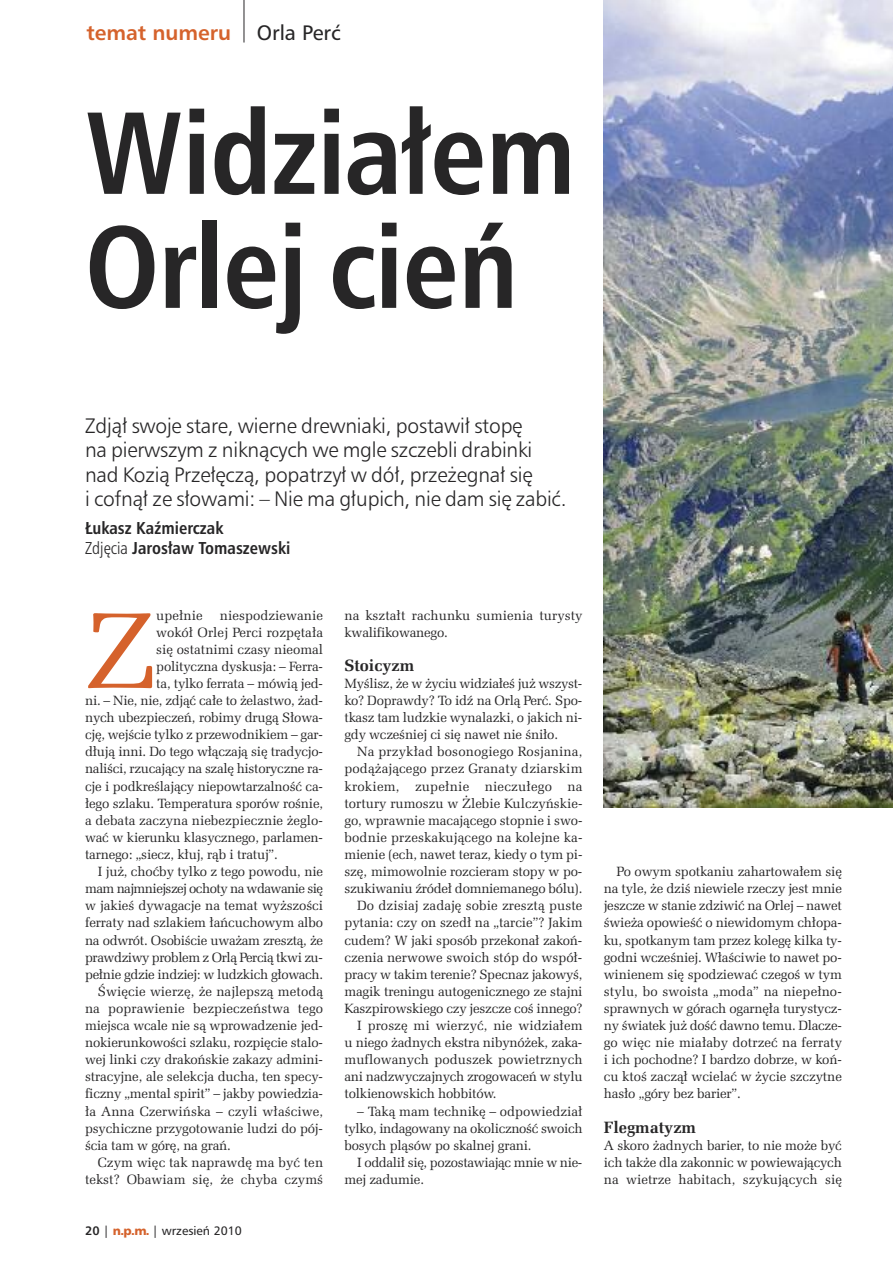
<style>
.page{position:relative;width:893px;height:1263px;background:#fff}
.page>*{position:absolute;margin:0;border:0;box-sizing:border-box;transform-origin:0 0}
.t1{font:700 117px/114px "Humnst 777 Cn EU";letter-spacing:-.01em;color:#272627}
.t2{font:108.75px "Zapf Ellipt EU";color:#d5622c}
.t3{font:21px/24.3px "Humnst 777 Lt EU";letter-spacing:-.01em;color:#272627}
.t4{font:21px "Humnst 777 EU Bold OTF";color:#d5622c}
.t5{font:700 17.25px/20.2px "Humnst 777 Cn EU";color:#272627}
.t6{font:700 16.5px "Zapf Ellipt EU";color:#272627}
.t7{font:13.5px/17.1px "Zapf Ellipt EU";letter-spacing:-.015em;color:#272627;text-align:justify}
.t8{font:13.5px/17.1px "Zapf Ellipt EU";letter-spacing:.005em;color:#272627}
.t9{font:13.5px "Zapf Ellipt EU";letter-spacing:.01em;color:#272627}
.t10{font:13.5px "Zapf Ellipt EU";letter-spacing:-.04em;color:#272627}
.t11{font:13.5px "Zapf Ellipt EU";letter-spacing:.015em;color:#272627}
.t12{font:12.3px "Humnst 777 EU";color:#272627}
.s1{font-family:"Humnst 777 EU";color:#272627}
.s2{font-family:"Humnst 777 Lt Cn EU";font-weight:400}
.s3{font-weight:700}
.s4{font-family:"Humnst 777 Blk EU";color:#d5622c}
</style>
<div class="page">
<hr style="left:244px;top:0;width:1px;height:43px;background:#272627">
<img style="left:604px;top:0;width:289px;height:808px">
<h3 class="t4" style="left:86px;top:20px;width:256px">temat numeru <span class="s1">Orla Perć</span></h3>
<h1 class="t1" style="left:85px;top:96px;width:492px">Widziałem<br>Orlej cień</h1>
<h3 class="t3" style="left:85px;top:413px;width:483px">Zdjął swoje stare, wierne drewniaki, postawił stopę<br>na pierwszym z niknących we mgle szczebli drabinki nad Kozią Przełęczą, popatrzył w dół, przeżegnał się<br>i cofnął ze słowami: – Nie ma głupich, nie dam się zabić.</h3>
<p class="t5" style="left:85px;top:517px;width:207px">Łukasz Kaźmierczak<br><span class="s2">Zdjęcia</span> Jarosław Tomaszewski</p>
<h2 class="t2" style="left:85px;top:585px;width:73px">Z</h2>
<p class="t8" style="left:156px;top:607px;width:48px">upełnie</p>
<p class="t8" style="left:220px;top:607px;width:105px">niespodziewanie</p>
<p class="t8" style="left:156px;top:624px;width:168px">wokół Orlej Perci rozpętała</p>
<p class="t7" style="left:156px;top:641px;width:168px">się ostatnimi czasy nieomal</p>
<p class="t7" style="left:156px;top:658px;width:168px">polityczna dyskusja: – Ferra-</p>
<p class="t7" style="left:156px;top:675px;width:168px">ta, tylko ferrata – mówią jed-</p>
<p class="t7" style="left:85px;top:692px;width:239px">ni. – Nie, nie, zdjąć całe to żelastwo, żad-</p>
<p class="t7" style="left:85px;top:709px;width:239px">nych ubezpieczeń, robimy drugą Słowa-</p>
<p class="t7" style="left:85px;top:726px;width:239px">cję, wejście tylko z przewodnikiem – gar-</p>
<p class="t7" style="left:85px;top:743px;width:239px">dłują inni. Do tego włączają się tradycjo-</p>
<p class="t7" style="left:85px;top:760px;width:239px">naliści, rzucający na szalę historyczne ra-</p>
<p class="t7" style="left:85px;top:778px;width:239px">cje i podkreślający niepowtarzalność ca-</p>
<p class="t7" style="left:85px;top:795px;width:240px">łego szlaku. Temperatura sporów rośnie,</p>
<p class="t7" style="left:85px;top:812px;width:239px">a debata zaczyna niebezpiecznie żeglo-</p>
<p class="t7" style="left:85px;top:829px;width:239px">wać w kierunku klasycznego, parlamen-</p>
<p class="t7" style="left:85px;top:846px;width:194px">tarnego: „siecz, kłuj, rąb i tratuj”.</p>
<p class="t7" style="left:98px;top:863px;width:227px">I już, choćby tylko z tego powodu, nie</p>
<p class="t10" style="left:85px;top:880px;width:240px">mam najmniejszej ochoty na wdawanie się</p>
<p class="t7" style="left:85px;top:897px;width:240px">w jakieś dywagacje na temat wyższości</p>
<p class="t7" style="left:85px;top:914px;width:240px">ferraty nad szlakiem łańcuchowym albo</p>
<p class="t7" style="left:85px;top:931px;width:240px">na odwrót. Osobiście uważam zresztą, że</p>
<p class="t7" style="left:85px;top:949px;width:239px">prawdziwy problem z Orlą Percią tkwi zu-</p>
<p class="t7" style="left:85px;top:966px;width:240px">pełnie gdzie indziej: w ludzkich głowach.</p>
<p class="t8" style="left:98px;top:983px;width:227px">Święcie wierzę, że najlepszą metodą</p>
<p class="t8" style="left:85px;top:1000px;width:240px">na poprawienie bezpieczeństwa tego</p>
<p class="t7" style="left:85px;top:1017px;width:239px">miejsca wcale nie są wprowadzenie jed-</p>
<p class="t7" style="left:85px;top:1034px;width:239px">nokierunkowości szlaku, rozpięcie stalo-</p>
<p class="t7" style="left:85px;top:1051px;width:239px">wej linki czy drakońskie zakazy admini-</p>
<p class="t7" style="left:85px;top:1068px;width:239px">stracyjne, ale selekcja ducha, ten specy-</p>
<p class="t7" style="left:85px;top:1085px;width:239px">ficzny „mental spirit” – jakby powiedzia-</p>
<p class="t8" style="left:85px;top:1102px;width:240px">ła Anna Czerwińska – czyli właściwe,</p>
<p class="t7" style="left:85px;top:1120px;width:239px">psychiczne przygotowanie ludzi do pój-</p>
<p class="t7" style="left:85px;top:1137px;width:147px">ścia tam w górę, na grań.</p>
<p class="t8" style="left:98px;top:1154px;width:227px">Czym więc tak naprawdę ma być ten</p>
<p class="t8" style="left:85px;top:1171px;width:240px">tekst? Obawiam się, że chyba czymś</p>
<p class="t12" style="left:85px;top:1223px;width:158px"><span class="s3">20</span> | <span class="s4">n.p.m.</span> | wrzesień 2010</p>
<p class="t8" style="left:344px;top:607px;width:240px">na kształt rachunku sumienia turysty kwalifikowanego.</p>
<p class="t6" style="left:344px;top:655px;width:71px">Stoicyzm</p>
<p class="t7" style="left:344px;top:675px;width:239px">Myślisz, że w życiu widziałeś już wszyst&shy;ko? Doprawdy? To idź na Orlą Perć. Spo&shy;tkasz tam ludzkie wynalazki, o jakich ni&shy;gdy wcześniej ci się nawet nie śniło.</p>
<p class="t9" style="left:357px;top:744px;width:227px">Na przykład bosonogiego Rosjanina,</p>
<p class="t9" style="left:344px;top:761px;width:240px">podążającego przez Granaty dziarskim</p>
<p class="t11" style="left:344px;top:778px;width:240px">krokiem, zupełnie nieczułego na</p>
<p class="t7" style="left:344px;top:795px;width:240px">tortury rumoszu w Żlebie Kulczyńskie-</p>
<p class="t7" style="left:344px;top:812px;width:240px">go, wprawnie macającego stopnie i swo-</p>
<p class="t9" style="left:344px;top:829px;width:240px">bodnie przeskakującego na kolejne ka-</p>
<p class="t7" style="left:344px;top:846px;width:240px">mienie (ech, nawet teraz, kiedy o tym pi-</p>
<p class="t7" style="left:344px;top:863px;width:239px">szę, mimowolnie rozcieram stopy w po-</p>
<p class="t7" style="left:344px;top:880px;width:240px">szukiwaniu źródeł domniemanego bólu).</p>
<p class="t8" style="left:357px;top:897px;width:227px">Do dzisiaj zadaję sobie zresztą puste</p>
<p class="t7" style="left:344px;top:914px;width:240px">pytania: czy on szedł na „tarcie”? Jakim</p>
<p class="t7" style="left:344px;top:931px;width:239px">cudem? W jaki sposób przekonał zakoń-</p>
<p class="t7" style="left:344px;top:949px;width:239px">czenia nerwowe swoich stóp do współ-</p>
<p class="t7" style="left:344px;top:966px;width:240px">pracy w takim terenie? Specnaz jakowyś,</p>
<p class="t7" style="left:344px;top:983px;width:240px">magik treningu autogenicznego ze stajni</p>
<p class="t7" style="left:344px;top:1000px;width:240px">Kaszpirowskiego czy jeszcze coś innego?</p>
<p class="t8" style="left:357px;top:1017px;width:227px">I proszę mi wierzyć, nie widziałem</p>
<p class="t7" style="left:344px;top:1034px;width:239px">u niego żadnych ekstra nibynóżek, zaka-</p>
<p class="t8" style="left:344px;top:1051px;width:240px">muflowanych poduszek powietrznych</p>
<p class="t7" style="left:344px;top:1068px;width:240px">ani nadzwyczajnych zrogowaceń w stylu</p>
<p class="t7" style="left:344px;top:1085px;width:154px">tolkienowskich hobbitów.</p>
<p class="t7" style="left:344px;top:1102px;width:240px;text-indent:13px">– Taką mam technikę – odpowiedział tylko, indagowany na okoliczność swoich bosych pląsów po skalnej grani.</p>
<p class="t7" style="left:344px;top:1154px;width:239px;text-indent:13px">I oddalił się, pozostawiając mnie w nie&shy;mej zadumie.</p>
<p class="t7" style="left:604px;top:863px;width:240px;text-indent:13px">Po owym spotkaniu zahartowałem się na tyle, że dziś niewiele rzeczy jest mnie jeszcze w stanie zdziwić na Orlej – nawet świeża opowieść o niewidomym chłopa&shy;ku, spotkanym tam przez kolegę kilka ty&shy;godni wcześniej. Właściwie to nawet po&shy;winienem się spodziewać czegoś w tym stylu, bo swoista „moda” na niepełno&shy;sprawnych w górach ogarnęła turystycz&shy;ny światek już dość dawno temu. Dlacze&shy;go więc nie miałaby dotrzeć na ferraty i ich pochodne? I bardzo dobrze, w koń&shy;cu ktoś zaczął wcielać w życie szczytne hasło „góry bez barier”.</p>
<p class="t6" style="left:604px;top:1116px;width:94px">Flegmatyzm</p>
<p class="t7" style="left:604px;top:1137px;width:240px">A skoro żadnych barier, to nie może być ich także dla zakonnic w powiewających na wietrze habitach, szykujących się</p>
</div>
